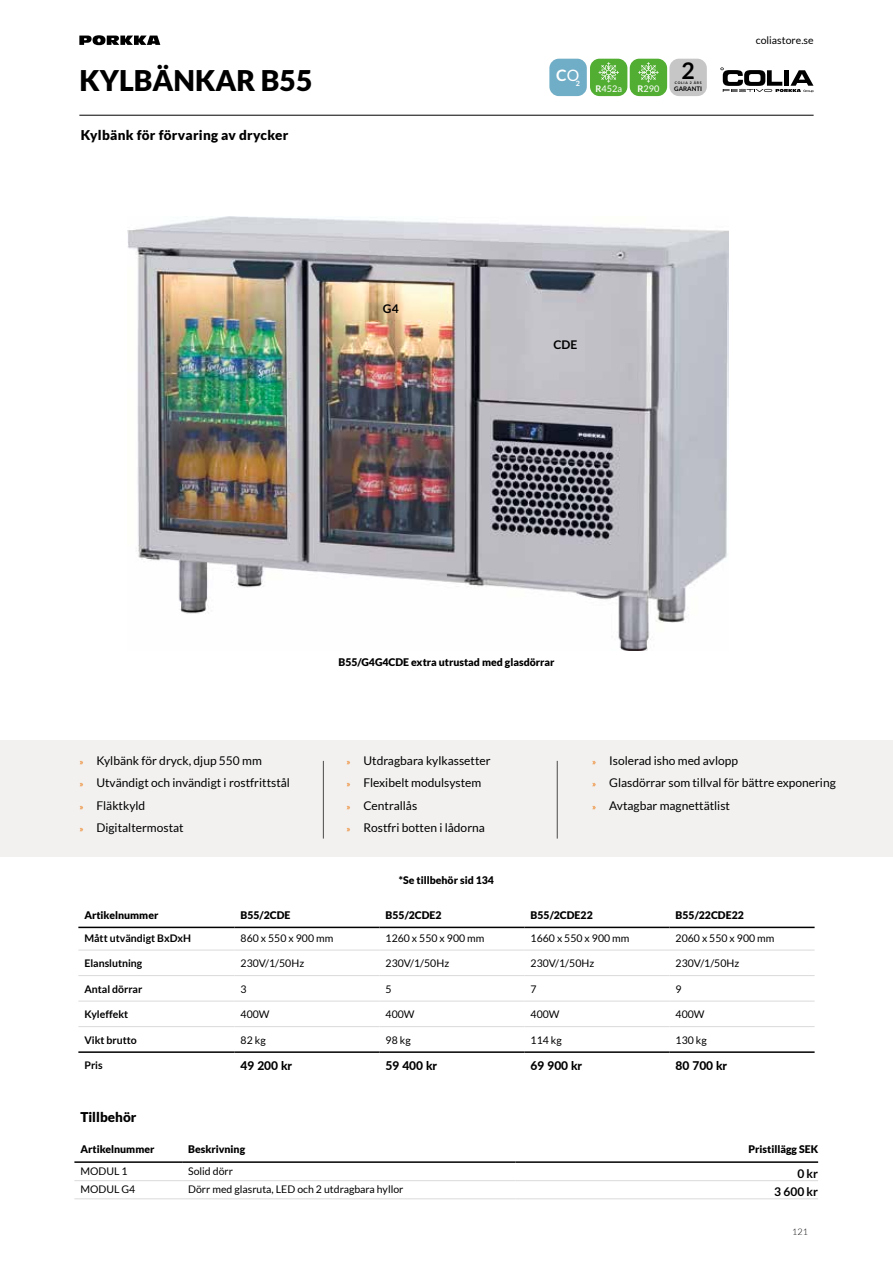
<style>
.page{position:relative;width:893px;height:1263px;background:#fff}
.page>*{position:absolute;margin:0;border:0;box-sizing:border-box;transform-origin:0 0}
.t1{font:900 28.5px "Lato";color:#000}
.t2{font:700 22.95px "Lato";color:#000}
.t3{font:700 15.75px "Lato";color:#fff}
.t4{font:900 13.5px "Lato";letter-spacing:.02em;color:#000}
.t5{font:900 13.5px "Lato";color:#000}
.t6{font:12px/22.2px "Lato";color:#000}
.t7{font:800 12px "Lato";color:#000}
.t8{font:700 12px "Lato";color:#000}
.t9{font:10.5px "Lato";color:#000}
.t10{font:900 10.5px "Lato";color:#000}
.t11{font:700 10.5px "Lato";color:#000}
.t12{font:9.15px "Lato";color:#fff}
.t13{font:300 9px "Lato";color:#000}
.t14{font:700 7.2px "Lato";color:#fff}
.t15{font:700 6.3px "Lato";color:#000}
.t16{font:700 3.45px "Lato";letter-spacing:.2em;color:#000}
.s1{font-weight:400}
.s2{font-weight:700}
.s3{font-size:9px;color:#ee7203}
</style>
<div class="page">
<div style="left:0;top:740px;width:893px;height:116px;background:#f2f1f0"></div>
<hr style="left:323px;top:761px;width:1px;height:77px;background:#4a4a49">
<hr style="left:557px;top:761px;width:1px;height:77px;background:#4a4a49">
<hr style="left:78px;top:950px;width:157px;height:1px;background:#dadada">
<hr style="left:235px;top:950px;width:145px;height:1px;background:#dadada">
<hr style="left:380px;top:950px;width:145px;height:1px;background:#dadada">
<hr style="left:525px;top:950px;width:145px;height:1px;background:#dadada">
<hr style="left:670px;top:950px;width:145px;height:1px;background:#dadada">
<hr style="left:78px;top:975px;width:157px;height:1px;background:#dadada">
<hr style="left:78px;top:1001px;width:157px;height:1px;background:#dadada">
<hr style="left:78px;top:1026px;width:157px;height:1px;background:#dadada">
<hr style="left:235px;top:975px;width:145px;height:1px;background:#dadada">
<hr style="left:380px;top:975px;width:145px;height:1px;background:#dadada">
<hr style="left:525px;top:975px;width:145px;height:1px;background:#dadada">
<hr style="left:670px;top:975px;width:145px;height:1px;background:#dadada">
<hr style="left:235px;top:1001px;width:145px;height:1px;background:#dadada">
<hr style="left:380px;top:1001px;width:145px;height:1px;background:#dadada">
<hr style="left:525px;top:1001px;width:145px;height:1px;background:#dadada">
<hr style="left:670px;top:1001px;width:145px;height:1px;background:#dadada">
<hr style="left:235px;top:1026px;width:145px;height:1px;background:#dadada">
<hr style="left:380px;top:1026px;width:145px;height:1px;background:#dadada">
<hr style="left:525px;top:1026px;width:145px;height:1px;background:#dadada">
<hr style="left:670px;top:1026px;width:145px;height:1px;background:#dadada">
<hr style="left:78px;top:927px;width:157px;height:1px;background:#000">
<hr style="left:235px;top:927px;width:145px;height:1px;background:#000">
<hr style="left:380px;top:927px;width:145px;height:1px;background:#000">
<hr style="left:525px;top:927px;width:145px;height:1px;background:#000">
<hr style="left:670px;top:927px;width:145px;height:1px;background:#000">
<hr style="left:78px;top:1051px;width:157px;height:2px;background:#000">
<hr style="left:235px;top:1051px;width:145px;height:2px;background:#000">
<hr style="left:380px;top:1051px;width:145px;height:2px;background:#000">
<hr style="left:525px;top:1051px;width:145px;height:2px;background:#000">
<hr style="left:670px;top:1051px;width:145px;height:2px;background:#000">
<img style="left:128px;top:217px;width:600px;height:434px">
<hr style="left:79px;top:115px;width:735px;height:1px;background:#000">
<svg style="left:79px;top:35px;width:81px;height:10px"></svg>
<svg style="left:720px;top:67px;width:94px;height:25px"></svg>
<div style="left:590px;top:59px;width:37px;height:37px;background:#52ae32;border-radius:10px"></div>
<svg style="left:598px;top:62px;width:21px;height:21px"></svg>
<div style="left:630px;top:59px;width:37px;height:37px;background:#52ae32;border-radius:10px"></div>
<svg style="left:638px;top:62px;width:21px;height:21px"></svg>
<div style="left:669px;top:59px;width:38px;height:37px;background:#c6c6c6;border-radius:10px"></div>
<div style="left:549px;top:59px;width:38px;height:37px;background:#70adc6;border-radius:10px"></div>
<hr style="left:515px;top:1180px;width:303px;height:1px;background:#dadada">
<hr style="left:515px;top:1198px;width:303px;height:1px;background:#dadada">
<hr style="left:74px;top:1180px;width:108px;height:1px;background:#dadada">
<hr style="left:182px;top:1180px;width:333px;height:1px;background:#dadada">
<hr style="left:74px;top:1198px;width:108px;height:1px;background:#dadada">
<hr style="left:182px;top:1198px;width:333px;height:1px;background:#dadada">
<hr style="left:74px;top:1161px;width:108px;height:2px;background:#000">
<hr style="left:182px;top:1161px;width:333px;height:2px;background:#000">
<hr style="left:515px;top:1161px;width:303px;height:2px;background:#000">
<h1 class="t1" style="left:79px;top:64px;width:235px">KYLBÄNKAR B55</h1>
<p class="t4" style="left:81px;top:127px;width:209px">Kylbänk för förvaring av drycker</p>
<p class="t8" style="left:383px;top:301px;width:17px">G4</p>
<h3 class="t3" style="left:556px;top:66px;width:25px">C<span class="s1">O</span></h3>
<p class="t14" style="left:576px;top:79px;width:6px">2</p>
<h2 class="t2" style="left:681px;top:57px;width:15px">2</h2>
<p class="t16" style="left:675px;top:81px;width:28px">COLIA 2 ÅRS</p>
<p class="t12" style="left:595px;top:84px;width:28px"><span class="s2">R</span>452a</p>
<p class="t12" style="left:637px;top:84px;width:23px"><span class="s2">R</span>290</p>
<p class="t15" style="left:674px;top:85px;width:29px">GARANTI</p>
<p class="t9" style="left:756px;top:34px;width:59px">coliastore.se</p>
<p class="t8" style="left:554px;top:337px;width:25px">CDE</p>
<p class="t6" style="left:79px;top:750px;width:212px"><span class="s3">»</span> Kylbänk för dryck, djup 550 mm<br><span class="s3">»</span> Utvändigt och invändigt i rostfrittstål <span class="s3">»</span> Fläktkyld<br><span class="s3">»</span> Digitaltermostat</p>
<p class="t10" style="left:338px;top:656px;width:217px">B55/G4G4CDE extra utrustad med glasdörrar</p>
<p class="t6" style="left:346px;top:750px;width:146px"><span class="s3">»</span> Utdragbara kylkassetter <span class="s3">»</span> Flexibelt modulsystem<br><span class="s3">»</span> Centrallås<br><span class="s3">»</span> Rostfri botten i lådorna</p>
<p class="t6" style="left:592px;top:750px;width:245px"><span class="s3">»</span> Isolerad isho med avlopp<br><span class="s3">»</span> Glasdörrar som tillval för bättre exponering <span class="s3">»</span> Avtagbar magnettätlist</p>
<p class="t10" style="left:399px;top:874px;width:97px">*Se tillbehör sid 134</p>
<p class="t10" style="left:84px;top:909px;width:76px">Artikelnummer</p>
<p class="t10" style="left:241px;top:909px;width:51px">B55/2CDE</p>
<p class="t10" style="left:386px;top:909px;width:58px">B55/2CDE2</p>
<p class="t10" style="left:531px;top:909px;width:64px">B55/2CDE22</p>
<p class="t10" style="left:676px;top:909px;width:70px">B55/22CDE22</p>
<p class="t11" style="left:84px;top:932px;width:108px">Mått utvändigt BxDxH</p>
<p class="t9" style="left:241px;top:932px;width:94px">860 x 550 x 900 mm</p>
<p class="t9" style="left:386px;top:932px;width:100px">1260 x 550 x 900 mm</p>
<p class="t9" style="left:531px;top:932px;width:100px">1660 x 550 x 900 mm</p>
<p class="t9" style="left:676px;top:932px;width:100px">2060 x 550 x 900 mm</p>
<p class="t11" style="left:84px;top:957px;width:59px">Elanslutning</p>
<p class="t9" style="left:241px;top:957px;width:65px">230V/1/50Hz</p>
<p class="t9" style="left:386px;top:957px;width:65px">230V/1/50Hz</p>
<p class="t9" style="left:531px;top:957px;width:65px">230V/1/50Hz</p>
<p class="t9" style="left:676px;top:957px;width:65px">230V/1/50Hz</p>
<p class="t11" style="left:84px;top:983px;width:60px">Antal dörrar</p>
<p class="t9" style="left:241px;top:983px;width:8px">3</p>
<p class="t9" style="left:386px;top:983px;width:8px">5</p>
<p class="t9" style="left:531px;top:983px;width:8px">7</p>
<p class="t9" style="left:676px;top:983px;width:8px">9</p>
<p class="t11" style="left:84px;top:1008px;width:45px">Kyleffekt</p>
<p class="t9" style="left:241px;top:1008px;width:30px">400W</p>
<p class="t9" style="left:386px;top:1008px;width:30px">400W</p>
<p class="t9" style="left:531px;top:1008px;width:30px">400W</p>
<p class="t9" style="left:676px;top:1008px;width:30px">400W</p>
<p class="t11" style="left:84px;top:1034px;width:54px">Vikt brutto</p>
<p class="t9" style="left:241px;top:1034px;width:27px">82 kg</p>
<p class="t9" style="left:386px;top:1034px;width:27px">98 kg</p>
<p class="t9" style="left:531px;top:1034px;width:33px">114 kg</p>
<p class="t9" style="left:676px;top:1034px;width:33px">130 kg</p>
<p class="t11" style="left:84px;top:1059px;width:20px">Pris</p>
<p class="t7" style="left:241px;top:1056px;width:53px">49 200 kr</p>
<p class="t7" style="left:386px;top:1056px;width:53px">59 400 kr</p>
<p class="t7" style="left:531px;top:1056px;width:53px">69 900 kr</p>
<p class="t7" style="left:676px;top:1056px;width:53px">80 700 kr</p>
<p class="t5" style="left:80px;top:1109px;width:58px">Tillbehör</p>
<p class="t10" style="left:80px;top:1143px;width:76px">Artikelnummer</p>
<p class="t10" style="left:188px;top:1143px;width:59px">Beskrivning</p>
<p class="t10" style="left:748px;top:1143px;width:71px">Pristillägg SEK</p>
<p class="t9" style="left:80px;top:1165px;width:49px">MODUL 1</p>
<p class="t9" style="left:188px;top:1165px;width:46px">Solid dörr</p>
<p class="t8" style="left:797px;top:1167px;width:22px">0 kr</p>
<p class="t9" style="left:80px;top:1184px;width:56px">MODUL G4</p>
<p class="t9" style="left:188px;top:1184px;width:217px">Dörr med glasruta, LED och 2 utdragbara hyllor</p>
<p class="t8" style="left:774px;top:1185px;width:45px">3 600 kr</p>
<p class="t13" style="left:792px;top:1227px;width:17px">121</p>
</div>
